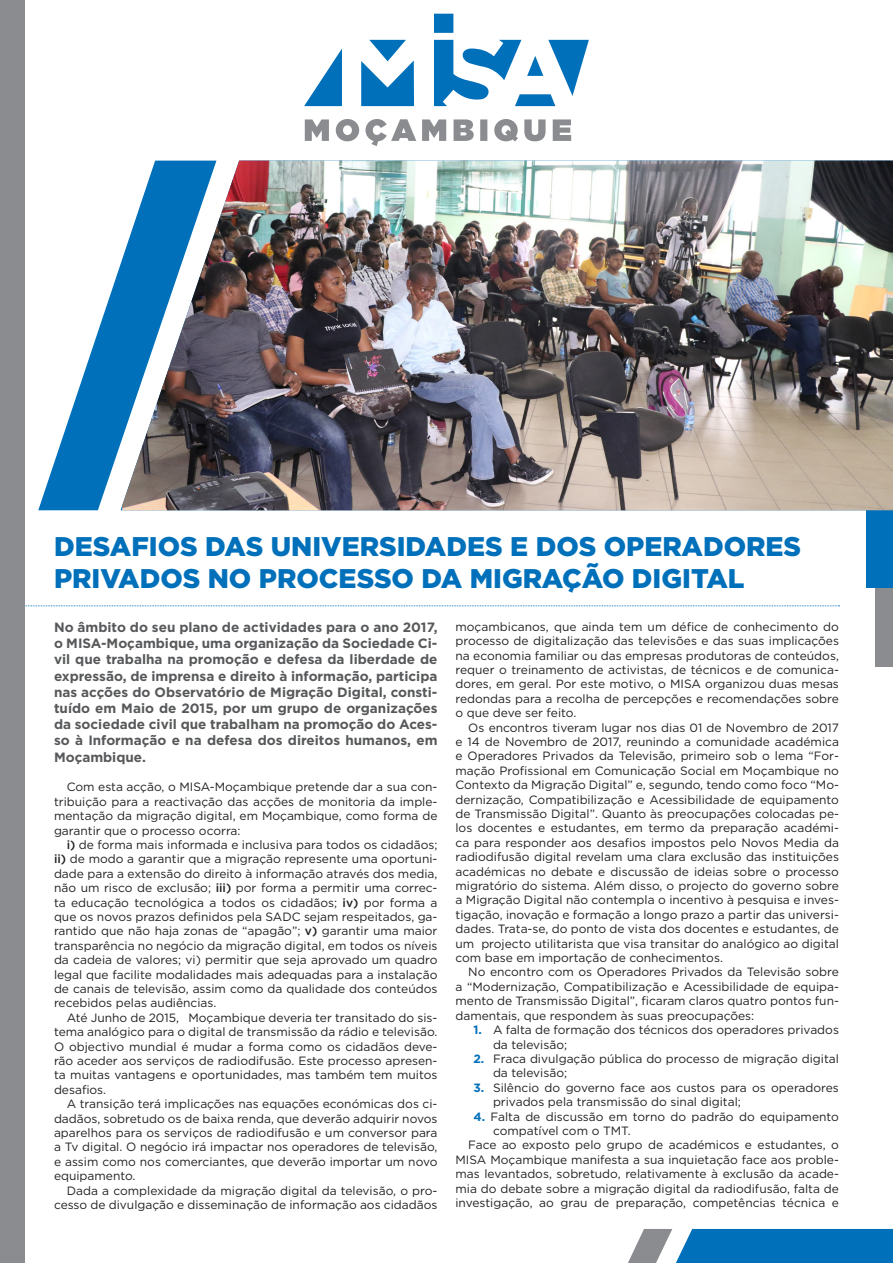
<style>
.page{position:relative;width:893px;height:1263px;background:#fff}
.page>*{position:absolute;margin:0;border:0;box-sizing:border-box;transform-origin:0 0}
.t1{font:900 27px/32.4px "Gotham";color:#0070ba}
.t2{font:700 13.5px/16.2px "Gotham";color:#57585a;text-align:justify}
.t3{font:12px/14.4px "Gotham";color:#231f20;text-align:justify}
.s1{font-weight:700;color:#0070ba}
.s2{font-weight:500}
</style>
<div class="page">
<svg style="left:25px;top:605px;width:815px;height:1px"></svg>
<div style="left:876px;top:552px;width:17px;height:114px;background:#8a8c8f"></div>
<div style="left:0;top:0;width:25px;height:1263px;background:#8a8c8f"></div>
<div style="left:867px;top:474px;width:26px;height:114px;background:#0070ba"></div>
<svg style="left:628px;top:1229px;width:265px;height:34px;background:#2981bc"></svg>
<svg style="left:305px;top:119px;width:266px;height:27px"></svg>
<svg style="left:304px;top:14px;width:285px;height:92px"></svg>
<img style="left:216px;top:161px;width:677px;height:349px">
<svg style="left:38px;top:161px;width:178px;height:349px"></svg>
<p class="t1" style="left:54px;top:530px;width:749px">DESAFIOS DAS UNIVERSIDADES E DOS OPERADORES<br>PRIVADOS NO PROCESSO DA MIGRAÇÃO DIGITAL</p>
<p class="t3" style="left:455px;top:619px;width:385px">moçambicanos, que ainda tem um défice de conhecimento do processo de digitalização das televisões e das suas implicações na economia familiar ou das empresas produtoras de conteúdos, requer o treinamento de activistas, de técnicos e de comunica&shy;dores, em geral. Por este motivo, o MISA organizou duas mesas redondas para a recolha de percepções e recomendações sobre o que deve ser feito.</p>
<p class="t3" style="left:455px;top:720px;width:385px;text-indent:13px">Os encontros tiveram lugar nos dias 01 de Novembro de 2017 e 14 de Novembro de 2017, reunindo a comunidade académica e Operadores Privados da Televisão, primeiro sob o lema “For&shy;mação Profissional em Comunicação Social em Moçambique no Contexto da Migração Digital” e, segundo, tendo como foco “Mo&shy;dernização, Compatibilização e Acessibilidade de equipamento de Transmissão Digital”. Quanto às preocupações colocadas pe&shy;los docentes e estudantes, em termo da preparação académi&shy;ca para responder aos desafios impostos pelo Novos Media da radiodifusão digital revelam uma clara exclusão das instituições académicas no debate e discussão de ideias sobre o processo migratório do sistema. Além disso, o projecto do governo sobre a Migração Digital não contempla o incentivo à pesquisa e inves&shy;tigação, inovação e formação a longo prazo a partir das universi&shy;dades. Trata-se, do ponto de vista dos docentes e estudantes, de um projecto utilitarista que visa transitar do analógico ao digital com base em importação de conhecimentos.</p>
<p class="t3" style="left:455px;top:965px;width:385px;text-indent:13px">No encontro com os Operadores Privados da Televisão sobre a “Modernização, Compatibilização e Acessibilidade de equipa&shy;mento de Transmissão Digital”, ficaram claros quatro pontos fun&shy;damentais, que respondem às suas preocupações:</p>
<p class="t3" style="left:493px;top:1022px;width:347px;text-indent:-20px"><span class="s1">1.</span> A falta de formação dos técnicos dos operadores privados da televisão;</p>
<p class="t3" style="left:493px;top:1051px;width:347px;text-indent:-20px"><span class="s1">2.</span> Fraca divulgação pública do processo de migração digital da televisão;</p>
<p class="t3" style="left:493px;top:1080px;width:347px;text-indent:-20px"><span class="s1">3.</span> Silêncio do governo face aos custos para os operadores privados pela transmissão do sinal digital;</p>
<p class="t3" style="left:493px;top:1109px;width:347px;text-indent:-20px"><span class="s1">4.</span> Falta de discussão em torno do padrão do equipamento compatível com o TMT.</p>
<p class="t3" style="left:455px;top:1137px;width:385px;text-indent:13px">Face ao exposto pelo grupo de académicos e estudantes, o MISA Moçambique manifesta a sua inquietação face aos proble&shy;mas levantados, sobretudo, relativamente à exclusão da acade&shy;mia do debate sobre a migração digital da radiodifusão, falta de investigação, ao grau de preparação, competências técnica e</p>
<p class="t2" style="left:54px;top:619px;width:385px">No âmbito do seu plano de actividades para o ano 2017, o MISA-Moçambique, uma organização da Sociedade Ci&shy;vil que trabalha na promoção e defesa da liberdade de expressão, de imprensa e direito à informação, participa nas acções do Observatório de Migração Digital, consti&shy;tuído em Maio de 2015, por um grupo de organizações da sociedade civil que trabalham na promoção do Aces&shy;so à Informação e na defesa dos direitos humanos, em Moçambique.</p>
<p class="t3" style="left:54px;top:780px;width:385px;text-indent:13px">Com esta acção, o MISA-Moçambique pretende dar a sua con&shy;tribuição para a reactivação das acções de monitoria da imple&shy;mentação da migração digital, em Moçambique, como forma de garantir que o processo ocorra:</p>
<p class="t3" style="left:54px;top:837px;width:385px;text-indent:13px"><span class="s2">i)</span> de forma mais informada e inclusiva para todos os cidadãos; <span class="s2">ii)</span> de modo a garantir que a migração represente uma oportuni&shy;dade para a extensão do direito à informação através dos media, não um risco de exclusão; <span class="s2">iii)</span> por forma a permitir uma correc&shy;ta educação tecnológica a todos os cidadãos; <span class="s2">iv)</span> por forma a que os novos prazos definidos pela SADC sejam respeitados, ga&shy;rantido que não haja zonas de “apagão”; <span class="s2">v)</span> garantir uma maior transparência no negócio da migração digital, em todos os níveis da cadeia de valores; vi) permitir que seja aprovado um quadro legal que facilite modalidades mais adequadas para a instalação de canais de televisão, assim como da qualidade dos conteúdos recebidos pelas audiências.</p>
<p class="t3" style="left:54px;top:1010px;width:385px;text-indent:13px">Até Junho de 2015, Moçambique deveria ter transitado do sis&shy;tema analógico para o digital de transmissão da rádio e televisão.<br>O objectivo mundial é mudar a forma como os cidadãos deve&shy;rão aceder aos serviços de radiodifusão. Este processo apresen&shy;ta muitas vantagens e oportunidades, mas também tem muitos desafios.</p>
<p class="t3" style="left:54px;top:1096px;width:385px;text-indent:13px">A transição terá implicações nas equações económicas dos ci&shy;dadãos, sobretudo os de baixa renda, que deverão adquirir novos aparelhos para os serviços de radiodifusão e um conversor para a Tv digital. O negócio irá impactar nos operadores de televisão, e assim como nos comerciantes, que deverão importar um novo equipamento.</p>
<p class="t3" style="left:54px;top:1183px;width:385px;text-align:right">Dada a complexidade da migração digital da televisão, o pro&shy;cesso de divulgação e disseminação de informação aos cidadãos</p>
</div>
